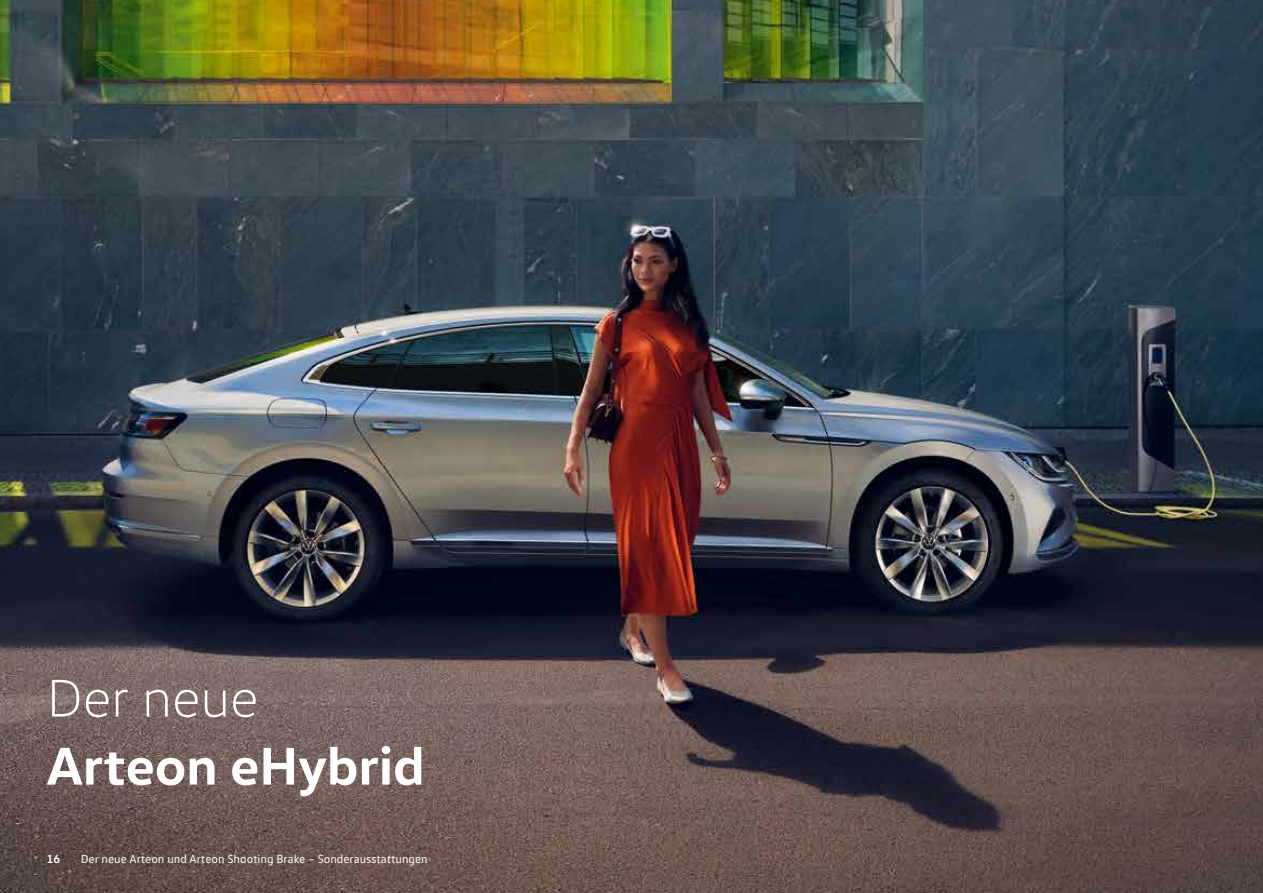
<style>
.page{position:relative;width:1263px;height:893px;background:#fff}
.page>*{position:absolute;margin:0;border:0;box-sizing:border-box;transform-origin:0 0}
.t1{font:700 54px "VW Head";color:#fff}
.t2{font:300 54px "VW Head";color:#fff}
.t3{font:12px "VW Text";color:#fff}
.t4{font:700 12px "VW Text";color:#fff}
</style>
<div class="page">
<img style="left:0;top:0;width:1263px;height:893px">
<h1 class="t2" style="left:47px;top:666px;width:213px">Der neue</h1>
<h1 class="t1" style="left:47px;top:731px;width:379px">Arteon eHybrid</h1>
<p class="t4" style="left:47px;top:851px;width:15px">16</p>
<p class="t3" style="left:81px;top:852px;width:348px">Der neue Arteon und Arteon Shooting Brake – Sonderausstattungen</p>
</div>
